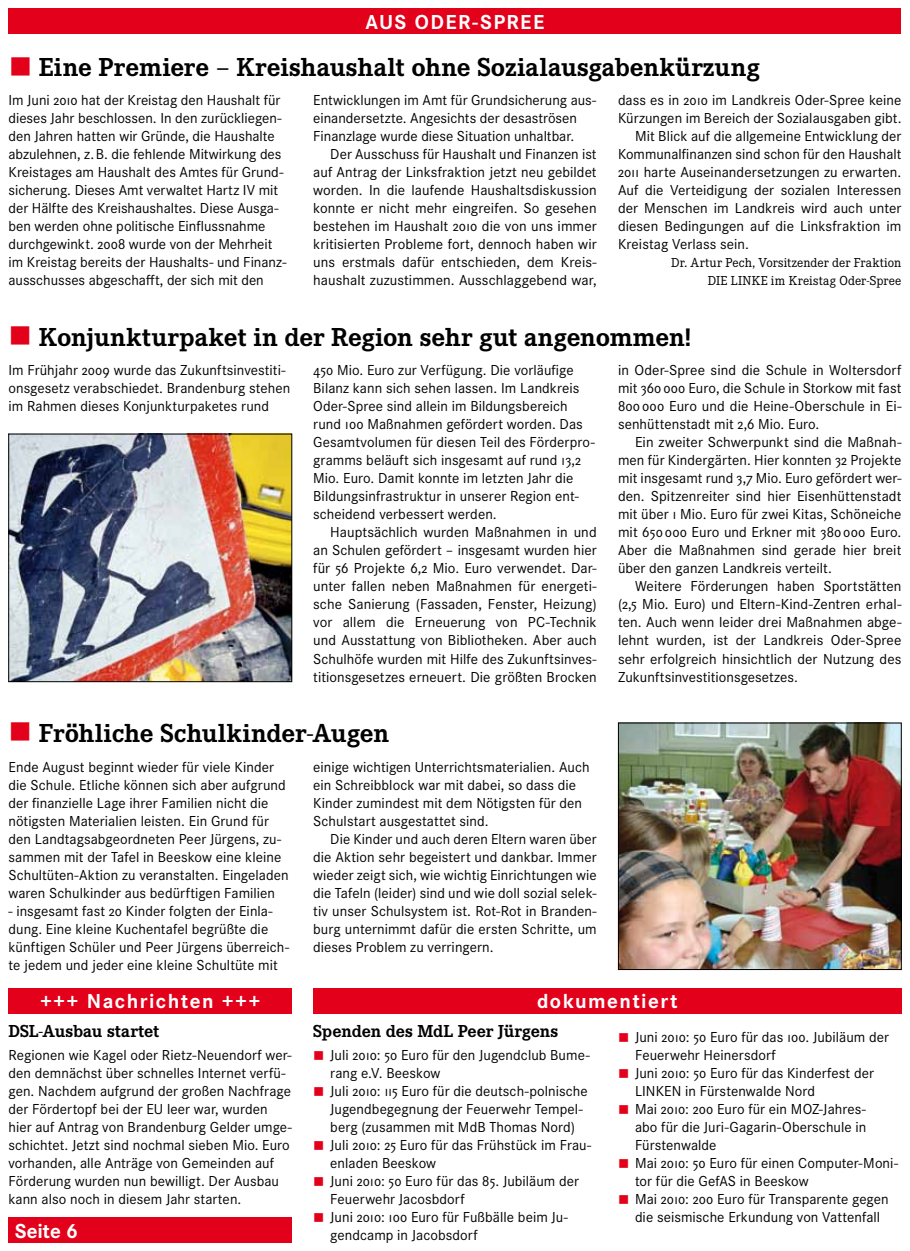
<style>
.page{position:relative;width:910px;height:1251px;background:#fff}
.page>*{position:absolute;margin:0;border:0;box-sizing:border-box;transform-origin:0 0}
.t1{font:700 27px "Corporate E";color:#000}
.t2{font:700 21px "Corporate S";letter-spacing:.065em;color:#fff}
.t3{font:700 18px "Corporate E";letter-spacing:-.005em;color:#000}
.t4{font:15px/18px "Corporate S";letter-spacing:.005em;color:#000}
.t5{font:13.5px/18px "Corporate E";letter-spacing:.015em;color:#000;text-align:right}
.s1{color:#e2001a}
</style>
<div class="page">
<img style="left:11px;top:436px;width:279px;height:243px">
<img style="left:620px;top:724px;width:279px;height:243px">
<div style="left:618px;top:722px;width:283px;height:247px;border:1px solid #000"></div>
<div style="left:9px;top:9px;width:892px;height:25px;background:#e2001a"></div>
<div style="left:9px;top:987px;width:283px;height:26px;background:#e2001a"></div>
<div style="left:313px;top:987px;width:588px;height:26px;background:#e2001a"></div>
<div style="left:9px;top:1216px;width:283px;height:26px;background:#e2001a"></div>
<h2 class="t2" style="left:366px;top:10px;width:180px">AUS ODER-SPREE</h2>
<h1 class="t1" style="left:9px;top:52px;width:753px"><span class="s1">■</span> Eine Premiere – Kreishaushalt ohne Sozialausgabenkürzung</h1>
<p class="t4" style="left:8px;top:91px;width:279px">Im Juni 2010 hat der Kreistag den Haushalt für dieses Jahr beschlossen. In den zurückliegen&shy;den Jahren hatten wir Gründe, die Haushalte abzulehnen, z.B. die fehlende Mitwirkung des Kreistages am Haushalt des Amtes für Grund&shy;sicherung. Dieses Amt verwaltet Hartz IV mit der Hälfte des Kreishaushaltes. Diese Ausga&shy;ben werden ohne politische Einflussnahme durchgewinkt. 2008 wurde von der Mehrheit im Kreistag bereits der Haushalts- und Finanz&shy;ausschusses abgeschafft, der sich mit den</p>
<p class="t4" style="left:313px;top:91px;width:285px">Entwicklungen im Amt für Grundsicherung aus&shy;einandersetzte. Angesichts der desaströsen<br>Finanzlage wurde diese Situation unhaltbar.</p>
<p class="t4" style="left:313px;top:145px;width:285px;text-align:justify;text-indent:17px">Der Ausschuss für Haushalt und Finanzen ist auf Antrag der Linksfraktion jetzt neu gebildet worden. In die laufende Haushaltsdiskussion konnte er nicht mehr eingreifen. So gesehen bestehen im Haushalt 2010 die von uns immer kritisierten Probleme fort, dennoch haben wir uns erstmals dafür entschieden, dem Kreis&shy;haushalt zuzustimmen. Ausschlaggebend war,</p>
<p class="t4" style="left:618px;top:91px;width:285px">dass es in 2010 im Landkreis Oder-Spree keine</p>
<p class="t4" style="left:618px;top:109px;width:285px">Kürzungen im Bereich der Sozialausgaben gibt.</p>
<p class="t4" style="left:635px;top:127px;width:268px">Mit Blick auf die allgemeine Entwicklung der</p>
<p class="t4" style="left:618px;top:145px;width:285px">Kommunalfinanzen sind schon für den Haushalt</p>
<p class="t4" style="left:618px;top:163px;width:285px">2011 harte Auseinandersetzungen zu erwarten.</p>
<p class="t4" style="left:618px;top:181px;width:285px">Auf die Verteidigung der sozialen Interessen</p>
<p class="t4" style="left:618px;top:199px;width:285px">der Menschen im Landkreis wird auch unter</p>
<p class="t4" style="left:618px;top:217px;width:285px">diesen Bedingungen auf die Linksfraktion im</p>
<p class="t4" style="left:618px;top:235px;width:132px">Kreistag Verlass sein.</p>
<p class="t5" style="left:671px;top:254px;width:232px">Dr. Artur Pech, Vorsitzender der Fraktion<br>DIE LINKE im Kreistag Oder-Spree</p>
<h1 class="t1" style="left:9px;top:321px;width:684px"><span class="s1">■</span> Konjunkturpaket in der Region sehr gut angenommen!</h1>
<p class="t4" style="left:9px;top:361px;width:283px">Im Frühjahr 2009 wurde das Zukunftsinvestiti&shy;onsgesetz verabschiedet. Brandenburg stehen im Rahmen dieses Konjunkturpaketes rund</p>
<p class="t4" style="left:313px;top:361px;width:283px">450 Mio. Euro zur Verfügung. Die vorläufige Bilanz kann sich sehen lassen. Im Landkreis Oder-Spree sind allein im Bildungsbereich rund 100 Maßnahmen gefördert worden. Das Gesamtvolumen für diesen Teil des Förderpro&shy;gramms beläuft sich insgesamt auf rund 13,2<br>Mio. Euro. Damit konnte im letzten Jahr die Bildungsinfrastruktur in unserer Region ent&shy;scheidend verbessert werden.</p>
<p class="t4" style="left:313px;top:523px;width:285px;text-align:justify;text-indent:17px">Hauptsächlich wurden Maßnahmen in und an Schulen gefördert – insgesamt wurden hier für 56 Projekte 6,2 Mio. Euro verwendet. Dar&shy;unter fallen neben Maßnahmen für energeti&shy;sche Sanierung (Fassaden, Fenster, Heizung) vor allem die Erneuerung von PC-Technik und Ausstattung von Bibliotheken. Aber auch Schulhöfe wurden mit Hilfe des Zukunftsinves&shy;titionsgesetzes erneuert. Die größten Brocken</p>
<h1 class="t1" style="left:9px;top:717px;width:382px"><span class="s1">■</span> Fröhliche Schulkinder-Augen</h1>
<p class="t4" style="left:9px;top:757px;width:282px">Ende August beginnt wieder für viele Kinder die Schule. Etliche können sich aber aufgrund der finanzielle Lage ihrer Familien nicht die nötigsten Materialien leisten. Ein Grund für den Landtagsabgeordneten Peer Jürgens, zu&shy;sammen mit der Tafel in Beeskow eine kleine Schultüten-Aktion zu veranstalten. Eingeladen waren Schulkinder aus bedürftigen Familien</p>
<p class="t4" style="left:9px;top:901px;width:282px">- insgesamt fast 20 Kinder folgten der Einla&shy;dung. Eine kleine Kuchentafel begrüßte die künftigen Schüler und Peer Jürgens überreich&shy;te jedem und jeder eine kleine Schultüte mit</p>
<p class="t4" style="left:313px;top:757px;width:278px">einige wichtigen Unterrichtsmaterialien. Auch ein Schreibblock war mit dabei, so dass die Kinder zumindest mit dem Nötigsten für den Schulstart ausgestattet sind.</p>
<p class="t4" style="left:313px;top:829px;width:285px;text-align:justify;text-indent:17px">Die Kinder und auch deren Eltern waren über die Aktion sehr begeistert und dankbar. Immer wieder zeigt sich, wie wichtig Einrichtungen wie die Tafeln (leider) sind und wie doll sozial selek&shy;tiv unser Schulsystem ist. Rot-Rot in Branden&shy;burg unternimmt dafür die ersten Schritte, um dieses Problem zu verringern.</p>
<p class="t4" style="left:618px;top:361px;width:285px;text-align:justify">in Oder-Spree sind die Schule in Woltersdorf mit 360 000 Euro, die Schule in Storkow mit fast 800 000 Euro und die Heine-Oberschule in Ei&shy;senhüttenstadt mit 2,6 Mio. Euro.</p>
<p class="t4" style="left:618px;top:433px;width:285px;text-align:justify;text-indent:17px">Ein zweiter Schwerpunkt sind die Maßnah&shy;men für Kindergärten. Hier konnten 32 Projekte mit insgesamt rund 3,7 Mio. Euro gefördert wer&shy;den. Spitzenreiter sind hier Eisenhüttenstadt mit über 1 Mio. Euro für zwei Kitas, Schöneiche mit 650 000 Euro und Erkner mit 380 000 Euro.<br>Aber die Maßnahmen sind gerade hier breit über den ganzen Landkreis verteilt.</p>
<p class="t4" style="left:618px;top:577px;width:285px;text-align:justify;text-indent:17px">Weitere Förderungen haben Sportstätten (2,5 Mio. Euro) und Eltern-Kind-Zentren erhal&shy;ten. Auch wenn leider drei Maßnahmen abge&shy;lehnt wurden, ist der Landkreis Oder-Spree sehr erfolgreich hinsichtlich der Nutzung des Zukunftsinvestitionsgesetzes.</p>
<h2 class="t2" style="left:40px;top:989px;width:222px">+++ Nachrichten +++</h2>
<h2 class="t2" style="left:537px;top:989px;width:142px">dokumentiert</h2>
<p class="t3" style="left:9px;top:1020px;width:152px">DSL-Ausbau startet</p>
<p class="t4" style="left:9px;top:1045px;width:285px">Regionen wie Kagel oder Rietz-Neuendorf wer&shy;den demnächst über schnelles Internet verfü&shy;gen. Nachdem aufgrund der großen Nachfrage der Fördertopf bei der EU leer war, wurden hier auf Antrag von Brandenburg Gelder umge&shy;schichtet. Jetzt sind nochmal sieben Mio. Euro vorhanden, alle Anträge von Gemeinden auf Förderung wurden nun bewilligt. Der Ausbau kann also noch in diesem Jahr starten.</p>
<h2 class="t2" style="left:15px;top:1218px;width:65px">Seite 6</h2>
<p class="t3" style="left:313px;top:1020px;width:247px">Spenden des MdL Peer Jürgens</p>
<p class="t4" style="left:330px;top:1045px;width:263px">Juli 2010: 50 Euro für den Jugendclub Bume&shy;rang e.V. Beeskow<br>Juli 2010: 115 Euro für die deutsch-polnische Jugendbegegnung der Feuerwehr Tempel&shy;berg (zusammen mit MdB Thomas Nord)<br>Juli 2010: 25 Euro für das Frühstück im Frau&shy;enladen Beeskow<br>Juni 2010: 50 Euro für das 85. Jubiläum der Feuerwehr Jacosbdorf<br>Juni 2010: 100 Euro für Fußbälle beim Ju&shy;gendcamp in Jacobsdorf</p>
<p class="t4" style="left:635px;top:1027px;width:265px">Juni 2010: 50 Euro für das 100. Jubiläum der Feuerwehr Heinersdorf<br>Juni 2010: 50 Euro für das Kinderfest der LINKEN in Fürstenwalde Nord<br>Mai 2010: 200 Euro für ein MOZ-Jahres-<br>abo für die Juri-Gagarin-Oberschule in Fürstenwalde<br>Mai 2010: 50 Euro für einen Computer-Moni&shy;tor für die GefAS in Beeskow<br>Mai 2010: 200 Euro für Transparente gegen die seismische Erkundung von Vattenfall</p>
</div>
